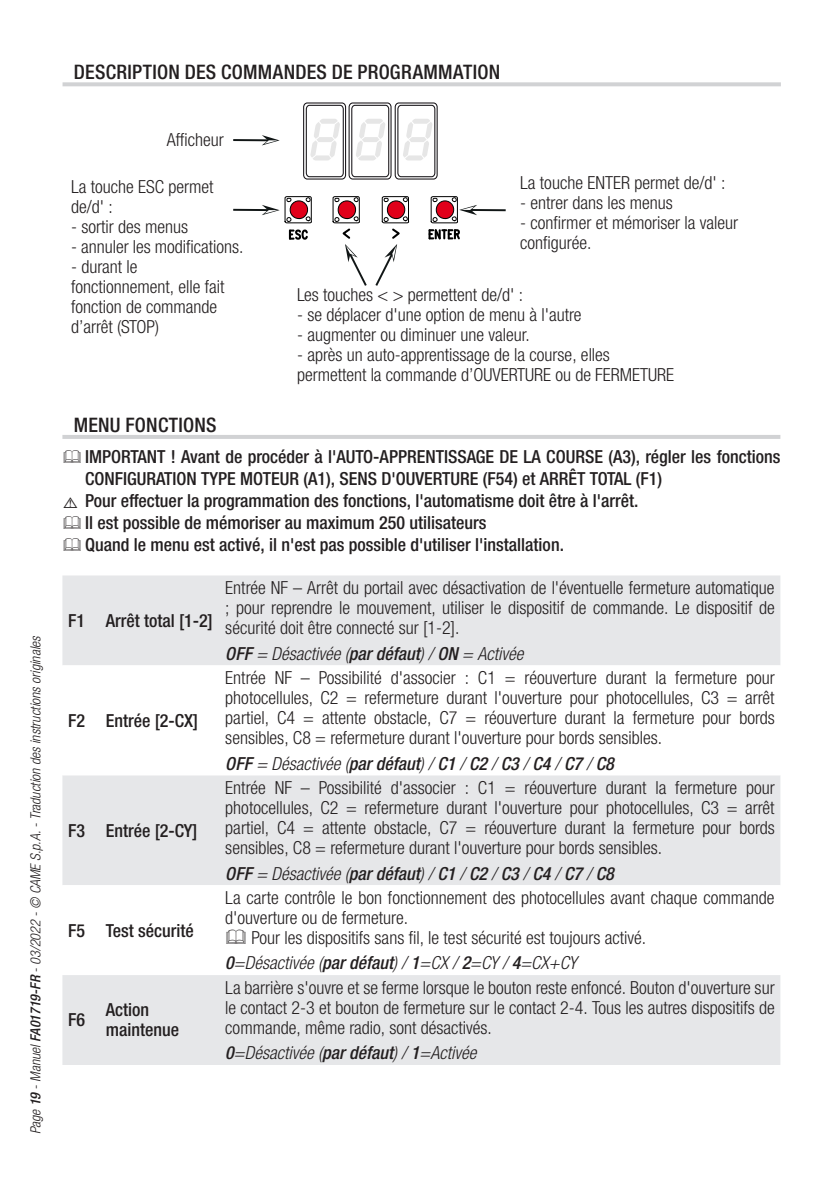
<style>
.page{position:relative;width:840px;height:1191px;background:#fff}
.page>*{position:absolute;margin:0;border:0;box-sizing:border-box;transform-origin:0 0}
.t1{font:62.6px "Lcd D";color:#e6e6e6}
.t2{font:500 condensed 20px "Helvetica Neue LTW1 G";letter-spacing:.01em;color:#231f20}
.Testo_BASE{font:300 condensed 18px/20px "Helvetica Neue LTW1 G";color:#231f20}
.Grassetto{font:500 condensed 18px/20px "Helvetica Neue LTW1 G";color:#231f20}
.Testo_BASE-2{font:italic 300 condensed 18px "Helvetica Neue LTW1 G";color:#231f20}
.Testo_BASE-3{font:italic 500 condensed 18px "Helvetica Neue LTW1 G";color:#231f20}
.t3{font:italic 300 condensed 14px "Helvetica Neue LTW1 G";color:#231f20}
.s1{font-weight:500}
.s2{font-weight:300}
</style>
<div class="page">
<svg style="left:303px;top:103px;width:42px;height:76px"></svg>
<div style="left:303px;top:102px;width:43px;height:78px;border:1px solid #1a171b;border-radius:4px"></div>
<div style="left:306px;top:105px;width:37px;height:72px;background:#fff;border-radius:4px"></div>
<div style="left:305px;top:105px;width:38px;height:72px;border:1px solid #1a171b;border-radius:4px"></div>
<svg style="left:349px;top:103px;width:42px;height:76px"></svg>
<div style="left:348px;top:102px;width:43px;height:78px;border:1px solid #1a171b;border-radius:4px"></div>
<div style="left:351px;top:105px;width:37px;height:72px;background:#fff;border-radius:4px"></div>
<div style="left:351px;top:105px;width:38px;height:72px;border:1px solid #1a171b;border-radius:4px"></div>
<svg style="left:395px;top:103px;width:42px;height:76px"></svg>
<div style="left:394px;top:102px;width:43px;height:78px;border:1px solid #1a171b;border-radius:4px"></div>
<div style="left:397px;top:105px;width:37px;height:72px;background:#fff;border-radius:4px"></div>
<div style="left:397px;top:105px;width:38px;height:72px;border:1px solid #1a171b;border-radius:4px"></div>
<hr style="left:233px;top:139px;width:36px;height:2px;background:#111616">
<svg style="left:261px;top:135px;width:18px;height:10px"></svg>
<hr style="left:233px;top:209px;width:36px;height:2px;background:#111616">
<svg style="left:262px;top:196px;width:50px;height:44px"></svg>
<hr style="left:469px;top:209px;width:36px;height:2px;background:#111616">
<svg style="left:428px;top:196px;width:49px;height:44px"></svg>
<svg style="left:332px;top:196px;width:77px;height:90px"></svg>
<div style="left:62px;top:575px;width:718px;height:490px;background:#e6e7e9"></div>
<svg style="left:62px;top:665px;width:718px;height:310px"></svg>
<hr style="left:62px;top:435px;width:718px;height:4px;background:#d1d2d4">
<svg style="left:62px;top:82px;width:718px;height:4px;background:#d4d5d7"></svg>
<svg style="left:227px;top:929px;width:18px;height:15px"></svg>
<p class="t3" style="left:27px;top:1134px;width:500px;rotate:-90deg">Page <span class="s1">19</span> - Manuel <span class="s1">FA01719-FR</span> - 03/2022 - © CAME S.p.A. - Traduction des instructions originales</p>
<p class="t2" style="left:74px;top:60px;width:427px">DESCRIPTION DES COMMANDES DE PROGRAMMATION</p>
<p class="Testo_BASE" style="left:167px;top:130px;width:58px">Afficheur</p>
<p class="Testo_BASE" style="left:71px;top:177px;width:144px">La touche ESC permet de/d' :</p>
<p class="Testo_BASE" style="left:71px;top:217px;width:119px">- sortir des menus</p>
<p class="Testo_BASE" style="left:71px;top:237px;width:174px">- annuler les modifications.</p>
<p class="Testo_BASE" style="left:71px;top:257px;width:155px">- durant le fonctionnement, elle fait fonction de commande d’arrêt (STOP)</p>
<p class="t1" style="left:306px;top:109px;width:125px">888</p>
<p class="Testo_BASE" style="left:520px;top:173px;width:206px">La touche ENTER permet de/d' :</p>
<p class="Testo_BASE" style="left:520px;top:193px;width:154px">- entrer dans les menus</p>
<p class="Testo_BASE" style="left:520px;top:213px;width:219px">- confirmer et mémoriser la valeur configurée.</p>
<p class="Testo_BASE" style="left:297px;top:285px;width:227px">Les touches &lt; &gt; permettent de/d' :</p>
<p class="Testo_BASE" style="left:297px;top:305px;width:286px">- se déplacer d'une option de menu à l'autre</p>
<p class="Testo_BASE" style="left:297px;top:325px;width:234px">- augmenter ou diminuer une valeur.</p>
<p class="Testo_BASE" style="left:297px;top:345px;width:378px">- après un auto-apprentissage de la course, elles permettent la commande d’OUVERTURE ou de FERMETURE</p>
<p class="t2" style="left:74px;top:412px;width:144px">MENU FONCTIONS</p>
<p class="Grassetto" style="left:85px;top:445px;width:696px;line-height:22px">IMPORTANT ! Avant de procéder à l'AUTO-APPRENTISSAGE DE LA COURSE (A3), régler les fonctions<br>CONFIGURATION TYPE MOTEUR (A1), SENS D'OUVERTURE (F54) et ARRÊT TOTAL (F1)</p>
<p class="Grassetto" style="left:62px;top:490px;width:577px"><sub>⚠</sub> Pour effectuer la programmation des fonctions, l'automatisme doit être à l'arrêt.</p>
<p class="Grassetto" style="left:85px;top:512px;width:403px">Il est possible de mémoriser au maximum 250 utilisateurs</p>
<p class="Grassetto" style="left:85px;top:534px;width:480px">Quand le menu est activé, il n'est pas possible d'utiliser l'installation.</p>
<p class="Grassetto" style="left:68px;top:610px;width:18px">F1</p>
<p class="Grassetto" style="left:106px;top:610px;width:108px">Arrêt total [1-2]</p>
<p class="Grassetto" style="left:68px;top:710px;width:18px">F2</p>
<p class="Grassetto" style="left:106px;top:710px;width:94px">Entrée [2-CX]</p>
<p class="Grassetto" style="left:68px;top:820px;width:18px">F3</p>
<p class="Grassetto" style="left:106px;top:820px;width:93px">Entrée [2-CY]</p>
<p class="Grassetto" style="left:68px;top:920px;width:18px">F5</p>
<p class="Grassetto" style="left:106px;top:920px;width:89px">Test sécurité</p>
<p class="Grassetto" style="left:68px;top:1010px;width:18px">F6</p>
<p class="Grassetto" style="left:106px;top:1000px;width:75px">Action maintenue</p>
<p class="Testo_BASE" style="left:225px;top:578px;width:550px;text-align:justify">Entrée NF – Arrêt du portail avec désactivation de l'éventuelle fermeture automatique ; pour reprendre le mouvement, utiliser le dispositif de commande. Le dispositif de sécurité doit être connecté sur [1-2].</p>
<p class="Testo_BASE-2" style="left:225px;top:643px;width:299px"><span class="s1">OFF</span> = Désactivée (<span class="s1">par défaut</span>) / <span class="s1">ON</span> = Activée</p>
<p class="Testo_BASE" style="left:225px;top:667px;width:550px;text-align:justify">Entrée NF – Possibilité d'associer : C1 = réouverture durant la fermeture pour photocellules, C2 = refermeture durant l'ouverture pour photocellules, C3 = arrêt partiel, C4 = attente obstacle, C7 = réouverture durant la fermeture pour bords sensibles, C8 = refermeture durant l'ouverture pour bords sensibles.</p>
<p class="Testo_BASE-3" style="left:225px;top:752px;width:390px">OFF <span class="s2">= Désactivée (</span>par défaut<span class="s2">) /</span> C1 <span class="s2">/</span> C2 <span class="s2">/</span> C3 <span class="s2">/</span> C4 <span class="s2">/</span> C7 <span class="s2">/</span> C8</p>
<p class="Testo_BASE" style="left:225px;top:777px;width:550px;text-align:justify">Entrée NF – Possibilité d'associer : C1 = réouverture durant la fermeture pour photocellules, C2 = refermeture durant l'ouverture pour photocellules, C3 = arrêt partiel, C4 = attente obstacle, C7 = réouverture durant la fermeture pour bords sensibles, C8 = refermeture durant l'ouverture pour bords sensibles.</p>
<p class="Testo_BASE-3" style="left:225px;top:862px;width:390px">OFF <span class="s2">= Désactivée (</span>par défaut<span class="s2">) /</span> C1 <span class="s2">/</span> C2 <span class="s2">/</span> C3 <span class="s2">/</span> C4 <span class="s2">/</span> C7 <span class="s2">/</span> C8</p>
<p class="Testo_BASE" style="left:225px;top:887px;width:550px">La carte contrôle le bon fonctionnement des photocellules avant chaque commande d'ouverture ou de fermeture.</p>
<p class="Testo_BASE" style="left:251px;top:927px;width:396px">Pour les dispositifs sans fil, le test sécurité est toujours activé.</p>
<p class="Testo_BASE-2" style="left:225px;top:952px;width:353px"><span class="s1">0</span>=Désactivée (<span class="s1">par défaut</span>) / <span class="s1">1</span>=CX / <span class="s1">2</span>=CY / <span class="s1">4</span>=CX+CY</p>
<p class="Testo_BASE" style="left:225px;top:977px;width:550px;text-align:justify">La barrière s'ouvre et se ferme lorsque le bouton reste enfoncé. Bouton d'ouverture sur le contact 2-3 et bouton de fermeture sur le contact 2-4. Tous les autres dispositifs de commande, même radio, sont désactivés.</p>
<p class="Testo_BASE-2" style="left:225px;top:1042px;width:252px"><span class="s1">0</span>=Désactivée (<span class="s1">par défaut</span>) / <span class="s1">1</span>=Activée</p>
</div>
